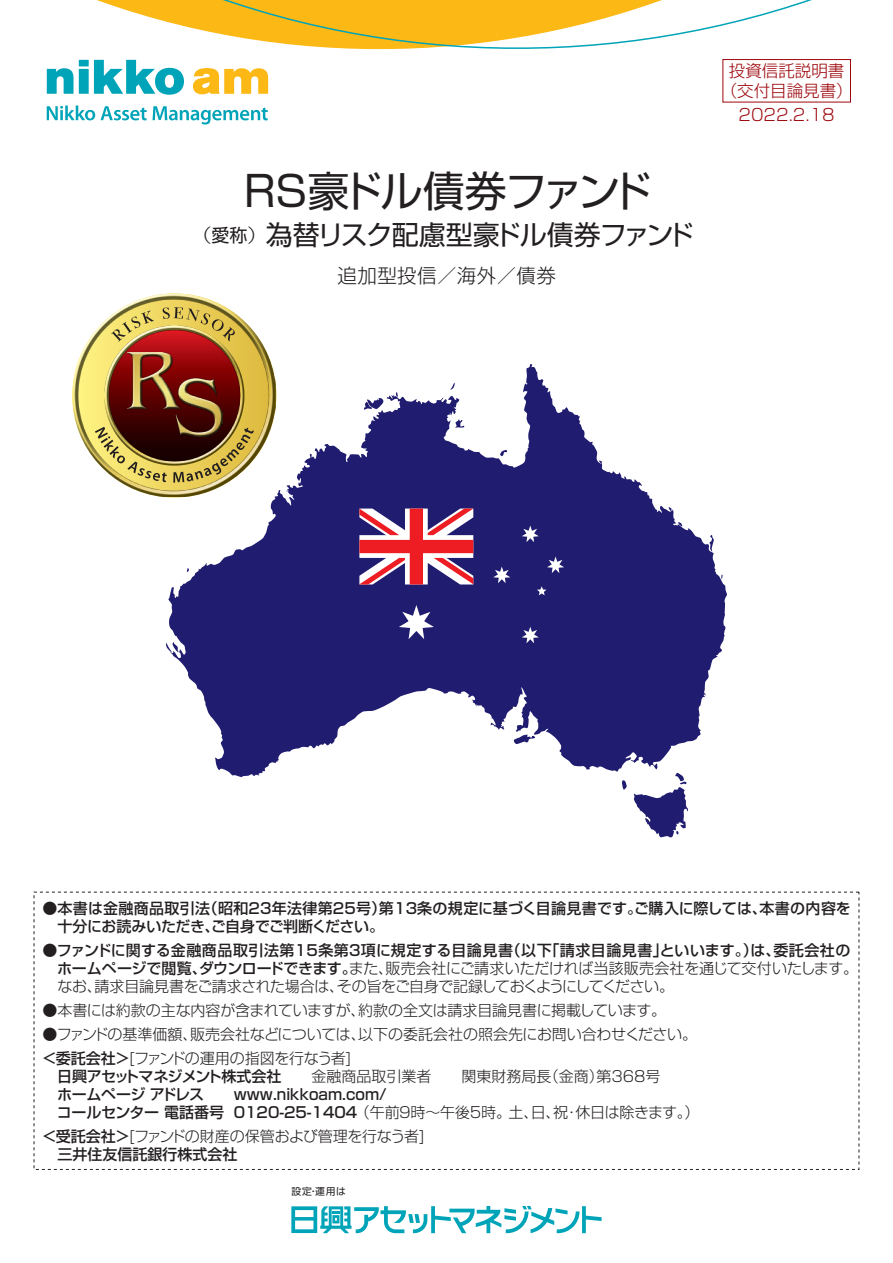
<style>
.page{position:relative;width:893px;height:1263px;background:#fff}
.page>*{position:absolute;margin:0;border:0;box-sizing:border-box;transform-origin:0 0}
.t1{font:42px "Shin Go Pro";letter-spacing:-.04em;color:#231f20}
.t2{font:27px "Shin Go Pro";letter-spacing:-.045em;color:#231f20}
.t3{font:300 19.5px "Shin Go Pro";letter-spacing:.02em;color:#231f20}
.t4{font:300 16.5px/19.5px "Shin Go Pro";color:#9d070d;text-align:center}
.t5{font:300 15px/18px "Shin Go Pro";letter-spacing:-.01em;color:#231f20}
.t6{font:500 15px/18px "Shin Go Pro";color:#231f20}
.t7{font:300 15px/18px "Shin Go Pro";letter-spacing:-.03em;color:#231f20}
.t8{font:9.75px "Shin Go Pro";color:#231f20}
.s1{font-weight:300;font-size:18px}
.s2{font-size:18px}
.s3{font-weight:300}
.s4{font-weight:500}
</style>
<div class="page">
<svg style="left:291px;top:1206px;width:311px;height:27px"></svg>
<svg style="left:168px;top:364px;width:559px;height:413px;fill:#201c70"></svg>
<svg style="left:709px;top:535px;width:5px;height:17px"></svg>
<svg style="left:166px;top:643px;width:6px;height:9px"></svg>
<svg style="left:514px;top:734px;width:21px;height:10px"></svg>
<svg style="left:622px;top:780px;width:5px;height:10px"></svg>
<svg style="left:678px;top:522px;width:5px;height:5px"></svg>
<svg style="left:500px;top:450px;width:7px;height:6px"></svg>
<svg style="left:599px;top:460px;width:3px;height:4px"></svg>
<svg style="left:634px;top:773px;width:54px;height:64px"></svg>
<svg style="left:359px;top:509px;width:114px;height:75px"></svg>
<svg style="left:399px;top:605px;width:35px;height:34px"></svg>
<svg style="left:522px;top:627px;width:17px;height:16px"></svg>
<svg style="left:493px;top:566px;width:17px;height:17px"></svg>
<svg style="left:522px;top:525px;width:17px;height:17px"></svg>
<svg style="left:547px;top:556px;width:17px;height:17px"></svg>
<svg style="left:537px;top:586px;width:9px;height:9px"></svg>
<img style="left:72px;top:293px;width:204px;height:204px">
<img style="left:104px;top:325px;width:140px;height:141px;border-radius:69px">
<svg style="left:111px;top:310px;width:43px;height:32px"></svg>
<svg style="left:162px;top:307px;width:73px;height:34px"></svg>
<svg style="left:95px;top:427px;width:72px;height:55px"></svg>
<svg style="left:173px;top:428px;width:81px;height:55px"></svg>
<img style="left:127px;top:352px;width:95px;height:85px">
<svg style="left:46px;top:0;width:805px;height:125px"></svg>
<h1 class="t1" style="left:244px;top:157px;width:409px">RS豪ドル債券ファンド</h1>
<h2 class="t2" style="left:190px;top:212px;width:505px"><span class="s1">（</span><span class="s2">愛称</span><span class="s1">）</span>為替リスク配慮型豪ドル債券ファンド</h2>
<h3 class="t3" style="left:338px;top:260px;width:220px">追加型投信／海外／債券</h3>
<p class="t4" style="left:721px;top:59px;width:134px">投資信託説明書（交付目論見書）</p>
<p class="t4" style="left:739px;top:103px;width:98px">2022.2.18</p>
<p class="t6" style="left:58px;top:897px;width:795px;text-indent:-15px"><span class="s3">●</span>本書は金融商品取引法（昭和23年法律第25号）第13条の規定に基づく目論見書です。ご購入に際しては、本書の内容を十分にお読みいただき、ご自身でご判断ください。</p>
<p class="t5" style="left:57px;top:939px;width:802px;text-indent:-15px">●<span class="s4">ファンドに関する金融商品取引法第15条第3項に規定する目論見書（以下「請求目論見書」といいます。）は、委託会社のホームページで閲覧、ダウンロードできます。</span>また、販売会社にご請求いただければ当該販売会社を通じて交付いたします。なお、請求目論見書をご請求された場合は、その旨をご自身で記録しておくようにしてください。</p>
<p class="t5" style="left:43px;top:999px;width:625px">●本書には約款の主な内容が含まれていますが、約款の全文は請求目論見書に掲載しています。</p>
<p class="t5" style="left:42px;top:1020px;width:656px;line-height:24px">●ファンドの基準価額、販売会社などについては、以下の委託会社の照会先にお問い合わせください。<span class="s4">＜委託会社＞</span>[ファンドの運用の指図を行なう者]</p>
<p class="t5" style="left:57px;top:1065px;width:605px"><span class="s4">日興アセットマネジメント株式会社</span>　　金融商品取引業者　　関東財務局長（金商）第368号<span class="s4">ホームページ アドレス</span></p>
<p class="t6" style="left:43px;top:1083px;width:658px;text-indent:191px">www.nikkoam.com/<br>　コールセンター 電話番号 0120-25-1404 <span class="s3">（午前９時～午後５時。土、日、祝・休日は除きます。）</span></p>
<p class="t7" style="left:42px;top:1125px;width:384px"><span class="s4">＜受託会社＞</span>[ファンドの財産の保管および管理を行なう者]<span class="s4">　三井住友信託銀行株式会社</span></p>
<p class="t8" style="left:291px;top:1183px;width:56px">設定・運用は</p>
</div>
